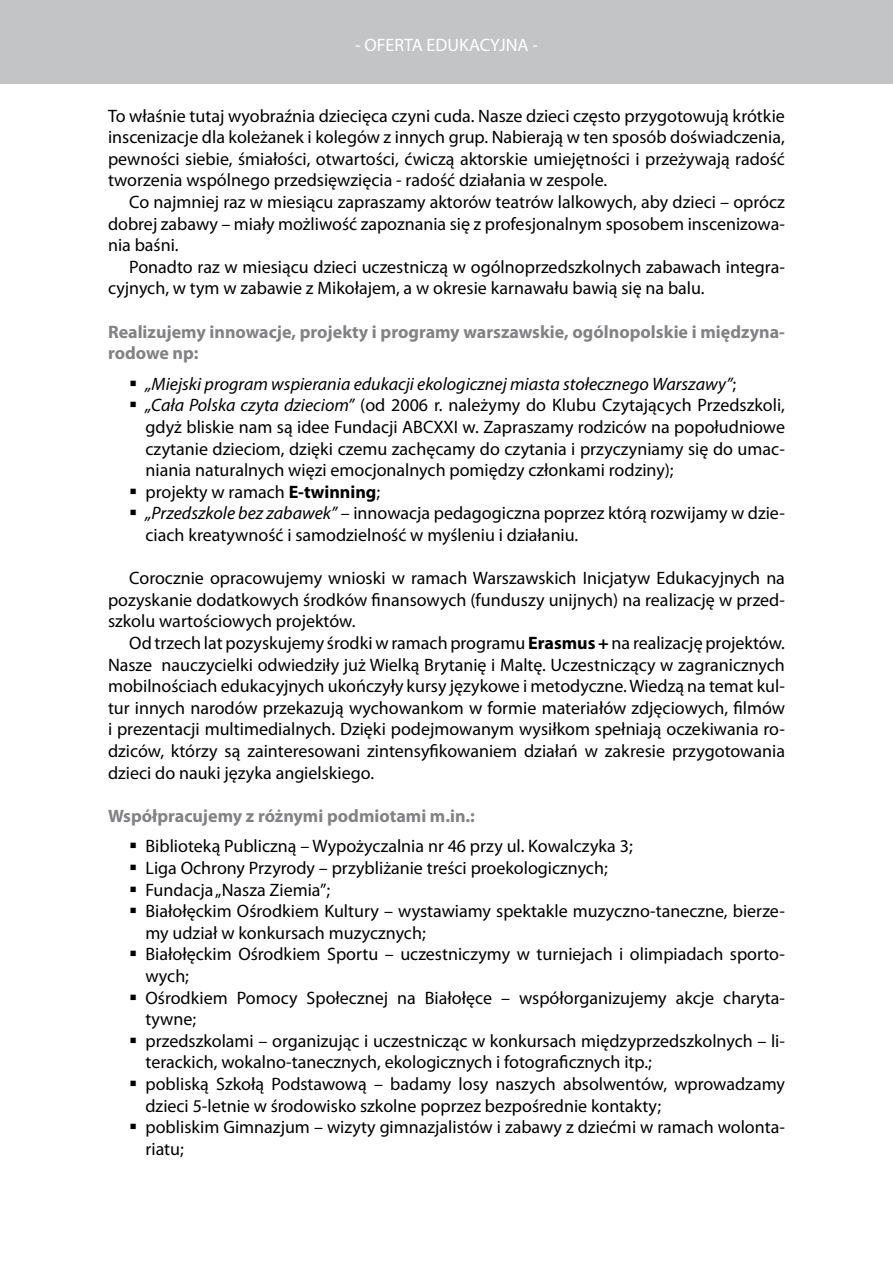
<style>
.page{position:relative;width:893px;height:1263px;background:#fff}
.page>*{position:absolute;margin:0;border:0;box-sizing:border-box;transform-origin:0 0}
.t1{font:18px/21.6px "Myriad Pro";color:#000;text-align:justify}
.t2{font:700 18px/21.6px "Myriad Pro";color:#808285}
.t3{font:18px "Myriad Pro";color:#fff}
.s1{font-style:italic}
.s2{font-weight:700}
</style>
<div class="page">
<div style="left:0;top:1px;width:892px;height:83px;background:#c2c4c6"></div>
<p class="t3" style="left:355px;top:34px;width:184px">- OFERTA EDUKACYJNA -</p>
<p class="t1" style="left:108px;top:104px;width:678px">To właśnie tutaj wyobraźnia dziecięca czyni cuda. Nasze dzieci często przygotowują krótkie inscenizacje dla koleżanek i kolegów z innych grup. Nabierają w ten sposób doświadczenia, pewności siebie, śmiałości, otwartości, ćwiczą aktorskie umiejętności i przeżywają radość tworzenia wspólnego przedsięwzięcia - radość działania w zespole.</p>
<p class="t1" style="left:108px;top:191px;width:678px;text-indent:21px">Co najmniej raz w miesiącu zapraszamy aktorów teatrów lalkowych, aby dzieci – oprócz dobrej zabawy – miały możliwość zapoznania się z profesjonalnym sposobem inscenizowa&shy;nia baśni.</p>
<p class="t1" style="left:108px;top:256px;width:678px;text-indent:21px">Ponadto raz w miesiącu dzieci uczestniczą w ogólnoprzedszkolnych zabawach integra&shy;cyjnych, w tym w zabawie z Mikołajem, a w okresie karnawału bawią się na balu.</p>
<p class="t2" style="left:108px;top:320px;width:678px">Realizujemy innowacje, projekty i programy warszawskie, ogólnopolskie i międzyna&shy;rodowe np:</p>
<p class="t1" style="left:145px;top:373px;width:641px;text-align:left"><span class="s1">„Miejski program wspierania edukacji ekologicznej miasta stołecznego Warszawy”</span>;<br><span class="s1">„Cała Polska czyta dzieciom”</span> (od 2006 r. należymy do Klubu Czytających Przedszkoli, gdyż bliskie nam są idee Fundacji ABCXXI w. Zapraszamy rodziców na popołudniowe czytanie dzieciom, dzięki czemu zachęcamy do czytania i przyczyniamy się do umac&shy;niania naturalnych więzi emocjonalnych pomiędzy członkami rodziny);<br>projekty w ramach <span class="s2">E-twinning</span>;<br><span class="s1">„Przedszkole bez zabawek”</span> – innowacja pedagogiczna poprzez którą rozwijamy w dzie&shy;ciach kreatywność i samodzielność w myśleniu i działaniu.</p>
<p class="t1" style="left:108px;top:567px;width:678px;text-indent:21px">Corocznie opracowujemy wnioski w ramach Warszawskich Inicjatyw Edukacyjnych na pozyskanie dodatkowych środków finansowych (funduszy unijnych) na realizację w przed&shy;szkolu wartościowych projektów.</p>
<p class="t1" style="left:108px;top:632px;width:678px;text-indent:21px">Od trzech lat pozyskujemy środki w ramach programu <span class="s2">Erasmus +</span> na realizację projektów.<br>Nasze nauczycielki odwiedziły już Wielką Brytanię i Maltę. Uczestniczący w zagranicznych mobilnościach edukacyjnych ukończyły kursy językowe i metodyczne. Wiedzą na temat kul&shy;tur innych narodów przekazują wychowankom w formie materiałów zdjęciowych, filmów i prezentacji multimedialnych. Dzięki podejmowanym wysiłkom spełniają oczekiwania ro&shy;dziców, którzy są zainteresowani zintensyfikowaniem działań w zakresie przygotowania dzieci do nauki języka angielskiego.</p>
<p class="t2" style="left:108px;top:804px;width:368px">Współpracujemy z różnymi podmiotami m.in.:</p>
<p class="t1" style="left:145px;top:835px;width:641px;text-align:left">Biblioteką Publiczną – Wypożyczalnia nr 46 przy ul. Kowalczyka 3;<br>Liga Ochrony Przyrody – przybliżanie treści proekologicznych;<br>Fundacja „Nasza Ziemia”;<br>Białołęckim Ośrodkiem Kultury – wystawiamy spektakle muzyczno-taneczne, bierze&shy;my udział w konkursach muzycznych;<br>Białołęckim Ośrodkiem Sportu – uczestniczymy w turniejach i olimpiadach sporto&shy;wych;<br>Ośrodkiem Pomocy Społecznej na Białołęce – współorganizujemy akcje charyta&shy;tywne;<br>przedszkolami – organizując i uczestnicząc w konkursach międzyprzedszkolnych – li&shy;terackich, wokalno-tanecznych, ekologicznych i fotograficznych itp.;<br>pobliską Szkołą Podstawową – badamy losy naszych absolwentów, wprowadzamy dzieci 5-letnie w środowisko szkolne poprzez bezpośrednie kontakty;<br>pobliskim Gimnazjum – wizyty gimnazjalistów i zabawy z dziećmi w ramach wolonta&shy;riatu;</p>
</div>
